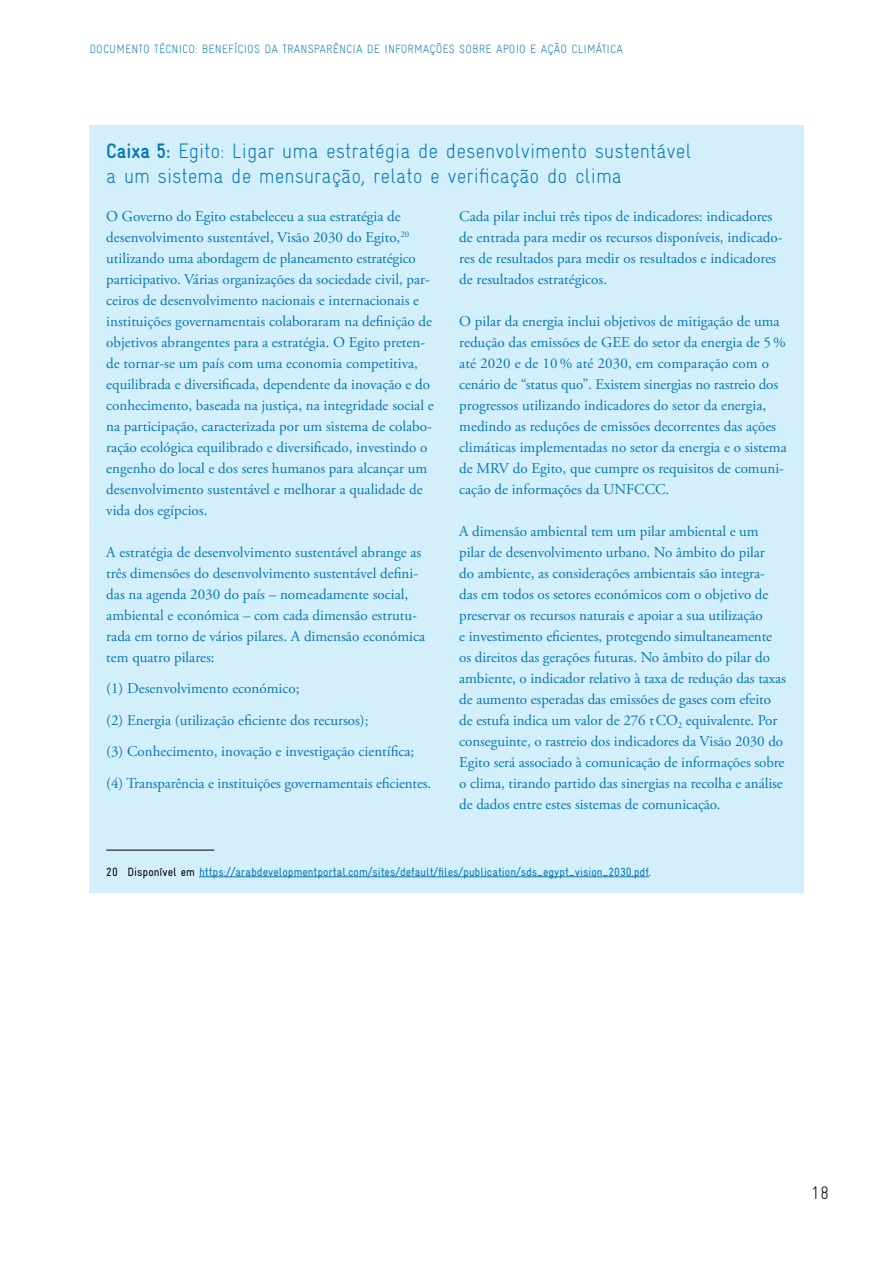
<style>
.page{position:relative;width:893px;height:1263px;background:#fff}
.page>*{position:absolute;margin:0;border:0;box-sizing:border-box;transform-origin:0 0}
.t1{font:300 21px/25.2px "Gravur Condensed Pro";color:#0678b3}
.t2{font:300 18px "Gravur Condensed Pro";color:#000}
.t3{font:15px/21px "Adobe Garamond Pro";color:#0678b3}
.t4{font:12px "Gravur Condensed Pro";color:#0678b3}
.t5{font:300 12px "Gravur Condensed Pro";letter-spacing:.01em;color:#0678b3}
.s1{font-weight:700}
.s2{color:#000}
</style>
<div class="page">
<div style="left:89px;top:125px;width:715px;height:768px;background:#d4effc"></div>
<hr style="left:106px;top:850px;width:108px;height:1px;background:#000">
<hr style="left:199px;top:876px;width:450px;height:1px;background:#0678b3">
<p class="t5" style="left:89px;top:41px;width:535px">DOCUMENTO TÉCNICO: BENEFÍCIOS DA TRANSPARÊNCIA DE INFORMAÇÕES SOBRE APOIO E AÇÃO CLIMÁTICA</p>
<h1 class="t1" style="left:106px;top:138px;width:587px"><span class="s1">Caixa 5:</span> Egito: Ligar uma estratégia de desenvolvimento sustentável a um sistema de mensuração, relato e verificação do clima</h1>
<p class="t3" style="left:106px;top:206px;width:329px">O Governo do Egito estabeleceu a sua estratégia de desenvolvimento sustentável, Visão 2030 do Egito,<sup>20 </sup>utilizando uma abordagem de planeamento estratégico participativo. Várias organizações da sociedade civil, par&shy;ceiros de desenvolvimento nacionais e internacionais e instituições governamentais colaboraram na definição de objetivos abrangentes para a estratégia. O Egito preten&shy;de tornar-se um país com uma economia competitiva, equilibrada e diversificada, dependente da inovação e do conhecimento, baseada na justiça, na integridade social e na participação, caracterizada por um sistema de colabo&shy;ração ecológica equilibrado e diversificado, investindo o engenho do local e dos seres humanos para alcançar um desenvolvimento sustentável e melhorar a qualidade de vida dos egípcios.</p>
<p class="t3" style="left:106px;top:542px;width:320px">A estratégia de desenvolvimento sustentável abrange as três dimensões do desenvolvimento sustentável defini&shy;das na agenda 2030 do país – nomeadamente social, ambiental e económica – com cada dimensão estrutu&shy;rada em torno de vários pilares. A dimensão económica tem quatro pilares:</p>
<p class="t3" style="left:106px;top:673px;width:326px;line-height:31.5px">(1) Desenvolvimento económico;<br>(2) Energia (utilização eficiente dos recursos);<br>(3) Conhecimento, inovação e investigação científica; (4) Transparência e instituições governamentais eficientes.</p>
<p class="t3" style="left:459px;top:206px;width:325px">Cada pilar inclui três tipos de indicadores: indicadores de entrada para medir os recursos disponíveis, indicado&shy;res de resultados para medir os resultados e indicadores de resultados estratégicos.</p>
<p class="t3" style="left:459px;top:311px;width:329px">O pilar da energia inclui objetivos de mitigação de uma redução das emissões de GEE do setor da energia de 5% até 2020 e de 10 % até 2030, em comparação com o cenário de “status quo”. Existem sinergias no rastreio dos progressos utilizando indicadores do setor da energia, medindo as reduções de emissões decorrentes das ações climáticas implementadas no setor da energia e o sistema de MRV do Egito, que cumpre os requisitos de comuni&shy;cação de informações da UNFCCC.</p>
<p class="t3" style="left:459px;top:521px;width:328px">A dimensão ambiental tem um pilar ambiental e um pilar de desenvolvimento urbano. No âmbito do pilar<br>do ambiente, as considerações ambientais são integra&shy;das em todos os setores económicos com o objetivo de preservar os recursos naturais e apoiar a sua utilização<br>e investimento eficientes, protegendo simultaneamente os direitos das gerações futuras. No âmbito do pilar do ambiente, o indicador relativo à taxa de redução das taxas de aumento esperadas das emissões de gases com efeito de estufa indica um valor de 276 tCO<sub>2</sub> equivalente. Por conseguinte, o rastreio dos indicadores da Visão 2030 do Egito será associado à comunicação de informações sobre o clima, tirando partido das sinergias na recolha e análise de dados entre estes sistemas de comunicação.</p>
<p class="t4" style="left:106px;top:865px;width:546px"><span class="s2">20 Disponível em</span> https://arabdevelopmentportal.com/sites/default/files/publication/sds_egypt_vision_2030.pdf<span class="s2">.</span></p>
<p class="t2" style="left:810px;top:1182px;width:20px">18</p>
</div>
